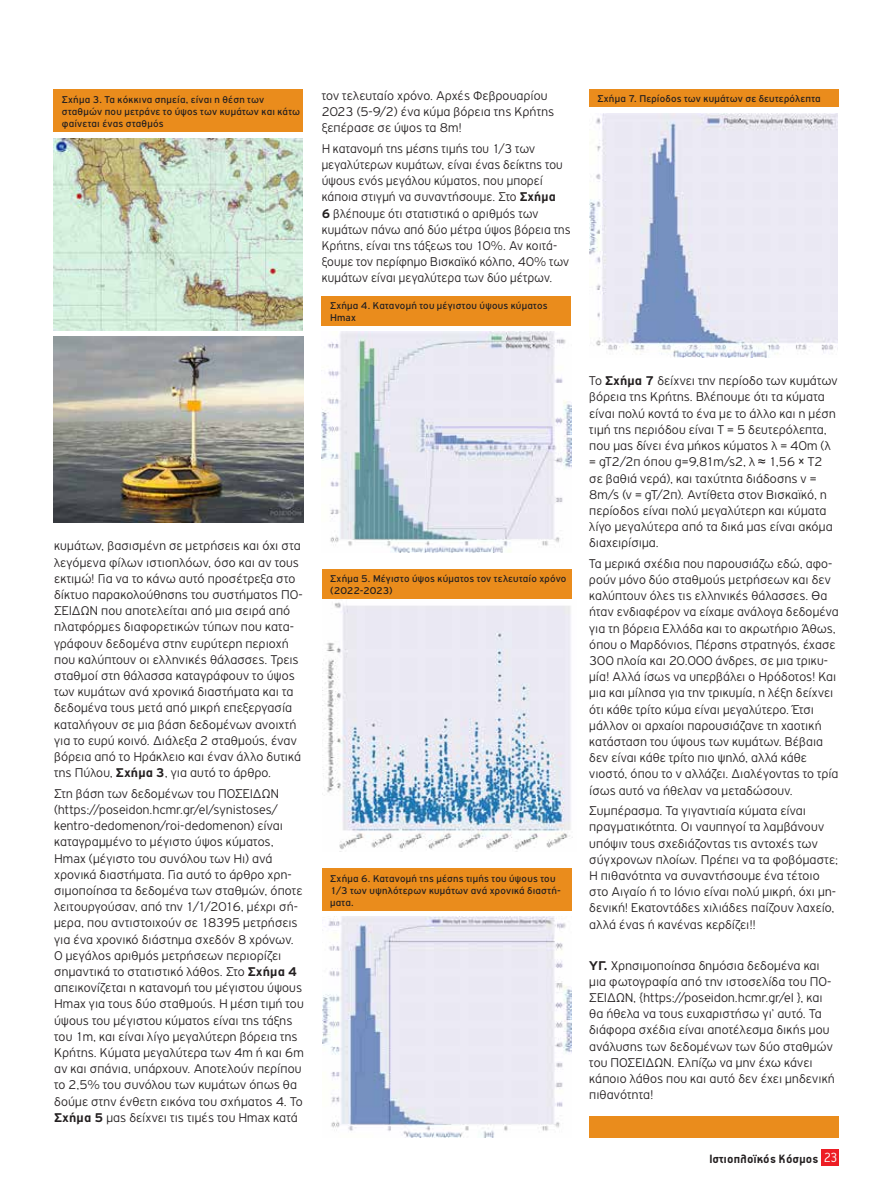
<style>
.page{position:relative;width:893px;height:1191px;background:#fff}
.page>*{position:absolute;margin:0;border:0;box-sizing:border-box;transform-origin:0 0}
.t1{font:300 13.5px/16.2px "PF Highway Gothic";letter-spacing:.005em;color:#231f20}
.t2{font:700 13.5px "PF Premier Text";letter-spacing:.025em;color:#231f20}
.t3{font:10.5px/12px "PF Highway Gothic";letter-spacing:.02em;color:#231f20}
.s1{font-weight:700}
.s2{font-family:"Arial Narrow";font-weight:400}
.s3{font-weight:300;font-size:15px;color:#fff}
</style>
<div class="page">
<div style="left:821px;top:1149px;width:18px;height:16px;background:#ed1d24"></div>
<div style="left:321px;top:296px;width:250px;height:30px;background:#ea8c1c"></div>
<div style="left:53px;top:89px;width:250px;height:43px;background:#ea8c1c"></div>
<div style="left:589px;top:1116px;width:250px;height:21px;background:#ea8c1c"></div>
<img style="left:53px;top:138px;width:250px;height:193px">
<img style="left:54px;top:337px;width:249px;height:186px">
<img style="left:322px;top:331px;width:249px;height:221px">
<img style="left:322px;top:602px;width:251px;height:248px">
<div style="left:322px;top:569px;width:250px;height:30px;background:#ea8c1c"></div>
<div style="left:589px;top:89px;width:250px;height:17px;background:#ea8c1c"></div>
<img style="left:322px;top:916px;width:250px;height:221px">
<div style="left:322px;top:868px;width:250px;height:43px;background:#ea8c1c"></div>
<img style="left:589px;top:113px;width:249px;height:245px">
<p class="t3" style="left:62px;top:93px;width:240px">Σχήμα 3. Τα κόκκινα σημεία, είναι η θέση των σταθμών που μετράνε το ύψος των κυμάτων και κάτω φαίνεται ένας σταθμός</p>
<p class="t1" style="left:322px;top:87px;width:234px">τον τελευταίο χρόνο. Αρχές Φεβρουαρίου<br>2023 (5-9/2) ένα κύμα βόρεια της Κρήτης ξεπέρασε σε ύψος τα 8m!</p>
<p class="t1" style="left:322px;top:140px;width:250px">Η κατανομή της μέσης τιμής του 1/3 των μεγαλύτερων κυμάτων, είναι ένας δείκτης του ύψους ενός μεγάλου κύματος, που μπορεί κάποια στιγμή να συναντήσουμε. Στο <span class="s1">Σχήμα<br>6</span> βλέπουμε ότι στατιστικά ο αριθμός των κυμάτων πάνω από δύο μέτρα ύψος βόρεια της Κρήτης, είναι της τάξεως του 10%. Αν κοιτά&shy;ξουμε τον περίφημο Βισκαϊκό κόλπο, 40% των κυμάτων είναι μεγαλύτερα των δύο μέτρων.</p>
<p class="t3" style="left:330px;top:299px;width:219px">Σχήμα 4. Κατανομή του μέγιστου ύψους κύματος<br>Hmax</p>
<p class="t3" style="left:597px;top:92px;width:225px">Σχήμα 7. Περίοδος των κυμάτων σε δευτερόλεπτα</p>
<p class="t1" style="left:54px;top:538px;width:250px">κυμάτων, βασισμένη σε μετρήσεις και όχι στα λεγόμενα φίλων ιστιοπλόων, όσο και αν τους εκτιμώ! Για να το κάνω αυτό προσέτρεξα στο δίκτυο παρακολούθησης του συστήματος ΠΟ-ΣΕΙΔΩΝ που αποτελείται από μια σειρά από πλατφόρμες διαφορετικών τύπων που κατα&shy;γράφουν δεδομένα στην ευρύτερη περιοχή που καλύπτουν οι ελληνικές θάλασσες. Τρεις σταθμοί στη θάλασσα καταγράφουν το ύψος των κυμάτων ανά χρονικά διαστήματα και τα δεδομένα τους μετά από μικρή επεξεργασία καταλήγουν σε μια βάση δεδομένων ανοιχτή για το ευρύ κοινό. Διάλεξα 2 σταθμούς, έναν βόρεια από το Ηράκλειο και έναν άλλο δυτικά της Πύλου, <span class="s1">Σχήμα 3</span>, για αυτό το άρθρο.</p>
<p class="t1" style="left:54px;top:785px;width:251px">Στη βάση των δεδομένων του ΠΟΣΕΙΔΩΝ (https://poseidon.hcmr.gr/el/synistoses/ kentro-dedomenon/roi-dedomenon) είναι καταγραμμένο το μέγιστο ύψος κύματος, Hmax (μέγιστο του συνόλου των Ηι) ανά χρονικά διαστήματα. Για αυτό το άρθρο χρη&shy;σιμοποίησα τα δεδομένα των σταθμών, όποτε λειτουργούσαν, από την 1/1/2016, μέχρι σή&shy;μερα, που αντιστοιχούν σε 18395 μετρήσεις για ένα χρονικό διάστημα σχεδόν 8 χρόνων.<br>Ο μεγάλος αριθμός μετρήσεων περιορίζει σημαντικά το στατιστικό λάθος. Στο <span class="s1">Σχήμα 4 </span>απεικονίζεται η κατανομή του μέγιστου ύψους Hmax για τους δύο σταθμούς. Η μέση τιμή του ύψους του μέγιστου κύματος είναι της τάξης του 1m, και είναι λίγο μεγαλύτερη βόρεια της Κρήτης. Κύματα μεγαλύτερα των 4m ή και 6m αν και σπάνια, υπάρχουν. Αποτελούν περίπου το 2,5% του συνόλου των κυμάτων όπως θα δούμε στην ένθετη εικόνα του σχήματος 4. Το <span class="s1">Σχήμα 5</span> μας δείχνει τις τιμές του Hmax κατά</p>
<p class="t3" style="left:330px;top:573px;width:238px">Σχήμα 5. Μέγιστο ύψος κύματος τον τελευταίο χρόνο (2022-2023)</p>
<p class="t3" style="left:330px;top:872px;width:232px">Σχήμα 6. Κατανομή της μέσης τιμής του ύψους του<br>1/3 των υψηλότερων κυμάτων ανά χρονικά διαστή&shy;ματα.</p>
<p class="t1" style="left:589px;top:373px;width:250px">Το <span class="s1">Σχήμα 7</span> δείχνει την περίοδο των κυμάτων βόρεια της Κρήτης. Βλέπουμε ότι τα κύματα είναι πολύ κοντά το ένα με το άλλο και η μέση τιμή της περιόδου είναι T = 5 δευτερόλεπτα, που μας δίνει ένα μήκος κύματος λ = 40m (λ = gT2/2π όπου g=9,81m/s2, λ <span class="s2">≈</span> 1,56 <span class="s2">×</span> Τ2 σε βαθιά νερά), και ταχύτητα διάδοσης v = 8m/s (v = gT/2π). Αντίθετα στον Βισκαϊκό, η περίοδος είναι πολύ μεγαλύτερη και κύματα λίγο μεγαλύτερα από τα δικά μας είναι ακόμα διαχειρίσιμα.</p>
<p class="t1" style="left:589px;top:555px;width:251px">Τα μερικά σχέδια που παρουσιάζω εδώ, αφο&shy;ρούν μόνο δύο σταθμούς μετρήσεων και δεν καλύπτουν όλες τις ελληνικές θάλασσες. Θα ήταν ενδιαφέρον να είχαμε ανάλογα δεδομένα για τη βόρεια Ελλάδα και το ακρωτήριο Άθως, όπου ο Μαρδόνιος, Πέρσης στρατηγός, έχασε 300 πλοία και 20.000 άνδρες, σε μια τρικυ&shy;μία! Αλλά ίσως να υπερβάλει ο Ηρόδοτος! Και μια και μίλησα για την τρικυμία, η λέξη δείχνει ότι κάθε τρίτο κύμα είναι μεγαλύτερο. Έτσι μάλλον οι αρχαίοι παρουσιάζανε τη χαοτική κατάσταση του ύψους των κυμάτων. Βέβαια δεν είναι κάθε τρίτο πιο ψηλό, αλλά κάθε νιοστό, όπου το ν αλλάζει. Διαλέγοντας το τρία ίσως αυτό να ήθελαν να μεταδώσουν.</p>
<p class="t1" style="left:589px;top:802px;width:250px">Συμπέρασμα. Τα γιγαντιαία κύματα είναι πραγματικότητα. Οι ναυπηγοί τα λαμβάνουν υπόψιν τους σχεδιάζοντας τις αντοχές των σύγχρονων πλοίων. Πρέπει να τα φοβόμαστε; Η πιθανότητα να συναντήσουμε ένα τέτοιο στο Αιγαίο ή το Ιόνιο είναι πολύ μικρή, όχι μη&shy;δενική! Εκατοντάδες χιλιάδες παίζουν λαχείο, αλλά ένας ή κανένας κερδίζει!!</p>
<p class="t1" style="left:589px;top:957px;width:247px"><span class="s1">ΥΓ.</span> Χρησιμοποίησα δημόσια δεδομένα και μια φωτογραφία από την ιστοσελίδα του ΠΟ-ΣΕΙΔΩΝ, {https://poseidon.hcmr.gr/el }, και θα ήθελα να τους ευχαριστήσω γι’ αυτό. Τα διάφορα σχέδια είναι αποτέλεσμα δικής μου ανάλυσης των δεδομένων των δύο σταθμών του ΠΟΣΕΙΔΩΝ. Ελπίζω να μην έχω κάνει κάποιο λάθος που και αυτό δεν έχει μηδενική πιθανότητα!</p>
<p class="t2" style="left:709px;top:1151px;width:130px">Iστιοπλοϊκός Kόσμος <span class="s3">23</span></p>
</div>
